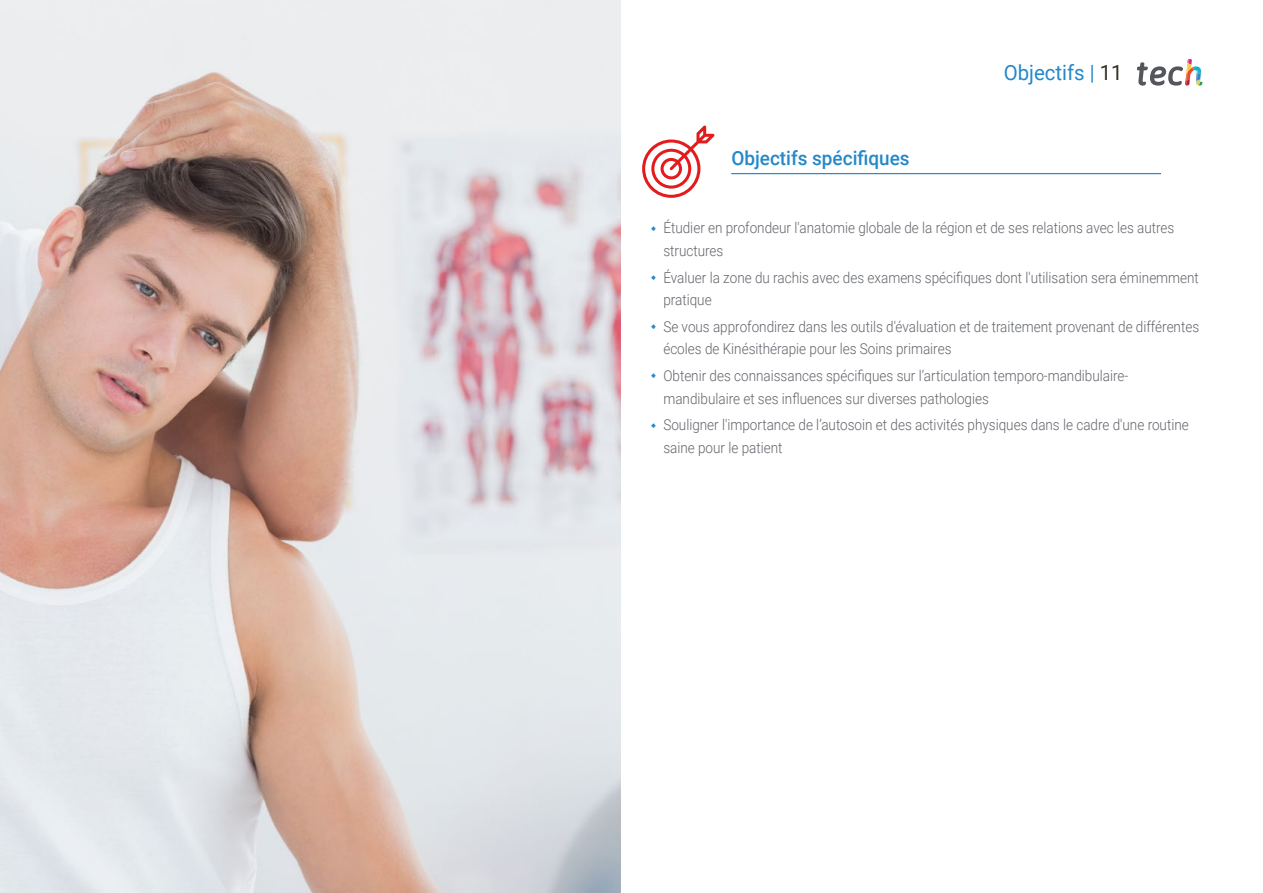
<style>
.page{position:relative;width:1263px;height:893px;background:#fff}
.page>*{position:absolute;margin:0;border:0;box-sizing:border-box;transform-origin:0 0}
.t1{font:21px "Roboto";color:#2488c9}
.t2{font:500 19.5px "Roboto";color:#2488c9}
.t3{font:300 15px/22.5px "Roboto";color:#61646a;scale:.9 1}
.s1{color:#312e20}
</style>
<div class="page">
<svg style="left:642px;top:125px;width:72px;height:73px"></svg>
<hr style="left:731px;top:173px;width:430px;height:1px;background:#2488c9">
<img style="left:0;top:0;width:621px;height:893px">
<svg style="left:1137px;top:59px;width:65px;height:27px"></svg>
<h2 class="t2" style="left:731px;top:144px;width:180px">Objectifs spécifiques</h2>
<h1 class="t1" style="left:1004px;top:57px;width:120px">Objectifs | <span class="s1">11</span></h1>
<p class="t3" style="left:663px;top:216px;width:569px">Étudier en profondeur l'anatomie globale de la région et de ses relations avec les autres structures</p>
<p class="t3" style="left:663px;top:265px;width:597px">Évaluer la zone du rachis avec des examens spécifiques dont l'utilisation sera éminemment pratique</p>
<p class="t3" style="left:663px;top:315px;width:597px">Se vous approfondirez dans les outils d'évaluation et de traitement provenant de différentes écoles de Kinésithérapie pour les Soins primaires</p>
<p class="t3" style="left:663px;top:364px;width:518px">Obtenir des connaissances spécifiques sur l’articulation temporo-mandibulaire&shy;mandibulaire et ses influences sur diverses pathologies</p>
<p class="t3" style="left:663px;top:413px;width:585px">Souligner l'importance de l’autosoin et des activités physiques dans le cadre d'une routine saine pour le patient</p>
</div>
